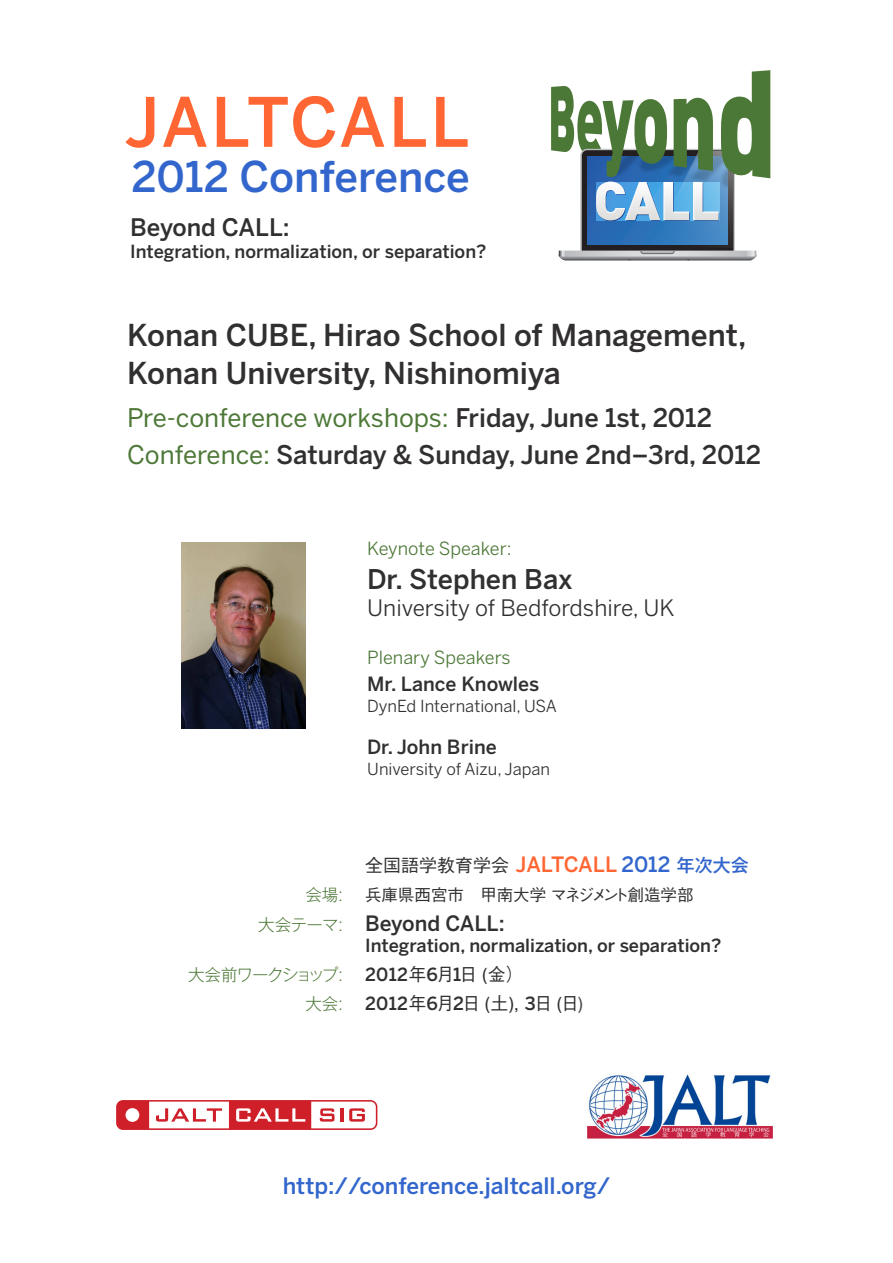
<style>
.page{position:relative;width:893px;height:1263px;background:#fff}
.page>*{position:absolute;margin:0;border:0;box-sizing:border-box;transform-origin:0 0}
.t1{font:500 67.5px "Benton Sans";letter-spacing:.03em;color:#f63}
.t2{font:500 42px "Benton Sans";color:#36c}
.t3{font:500 30px "Benton Sans";color:#312f30}
.t4{font:500 27px "Benton Sans";color:#312f30}
.t5{font:25.5px "Benton Sans";color:#4d7837}
.t6{font:500 25.5px "Benton Sans";color:#312f30}
.t7{font:500 24px "Benton Sans";letter-spacing:-.005em;color:#312f30}
.t8{font:500 22.5px "Benton Sans";color:#36c}
.t9{font:22.5px "Benton Sans";color:#312f30}
.t10{font:500 21px "Benton Sans";letter-spacing:-.005em;color:#312f30}
.t11{font:500 19.5px "Benton Sans";color:#312f30}
.t12{font:500 18px "Benton Sans";color:#312f30}
.t13{font:500 18px "Gothic BBB Pro";color:#312f30}
.t14{font:18px "Benton Sans";color:#4d7837}
.t15{font:16.5px "Benton Sans";color:#312f30}
.t16{font:500 16.5px "Gothic BBB Pro";color:#312f30}
.t17{font:300 16.5px "Gothic MB101 Pr 5";letter-spacing:-.07em;color:#4d7837}
.s1{font-weight:500;color:#312f30}
.s2{font-weight:400;color:#4d7837}
.s3{font-family:"Benton Sans";font-size:21px;color:#f63}
.s4{font-family:"Benton Sans";font-size:21px;color:#36c}
.s5{font-family:"Gothic MB101 Pr 5";color:#36c}
.s6{font-family:"Gothic MB101 Pr 5";font-weight:300;font-size:16.5px;color:#4d7837}
.s7{font-family:"Gothic BBB Pro"}
.s8{font-family:"Benton Sans"}
.s9{color:#4b4c4d}
</style>
<div class="page">
<svg style="left:551px;top:70px;width:219px;height:191px"></svg>
<svg style="left:116px;top:1100px;width:261px;height:30px"></svg>
<img style="left:587px;top:1074px;width:185px;height:64px">
<img style="left:181px;top:543px;width:124px;height:186px">
<p class="t1" style="left:124px;top:82px;width:347px">JALTCALL</p>
<p class="t2" style="left:132px;top:152px;width:340px">2012 Conference</p>
<p class="t7" style="left:130px;top:213px;width:161px">Beyond CALL:</p>
<p class="t12" style="left:130px;top:240px;width:358px">Integration, normalization, or separation?</p>
<p class="t3" style="left:127px;top:317px;width:621px">Konan CUBE, Hirao School of Management,</p>
<p class="t3" style="left:127px;top:355px;width:435px">Konan University, Nishinomiya</p>
<p class="t5" style="left:127px;top:403px;width:586px">Pre-conference workshops: <span class="s1">Friday, June 1st, 2012</span></p>
<p class="t6" style="left:127px;top:440px;width:635px"><span class="s2">Conference:</span> Saturday &amp; Sunday, June 2nd–3rd, 2012</p>
<p class="t14" style="left:367px;top:537px;width:146px">Keynote Speaker:</p>
<p class="t4" style="left:367px;top:563px;width:207px">Dr. Stephen Bax</p>
<p class="t9" style="left:367px;top:594px;width:309px">University of Bedfordshire, UK</p>
<p class="t14" style="left:367px;top:647px;width:145px">Plenary Speakers</p>
<p class="t11" style="left:367px;top:672px;width:173px">Mr. Lance Knowles</p>
<p class="t15" style="left:367px;top:696px;width:191px">DynEd International, USA</p>
<p class="t11" style="left:367px;top:735px;width:131px">Dr. John Brine</p>
<p class="t15" style="left:367px;top:759px;width:184px">University of Aizu, Japan</p>
<p class="t13" style="left:365px;top:851px;width:385px">全国語学教育学会 <span class="s3">JALTCALL</span> <span class="s4">2012</span> <span class="s5">年次大会</span></p>
<p class="t17" style="left:305px;top:881px;width:39px">会場:</p>
<p class="t16" style="left:365px;top:882px;width:330px">兵庫県西宮市　甲南大学マネジメント創造学部</p>
<p class="t10" style="left:258px;top:910px;width:248px"><span class="s6">大会テーマ:</span> Beyond CALL:</p>
<p class="t12" style="left:365px;top:935px;width:358px">Integration, normalization, or separation?</p>
<p class="t17" style="left:188px;top:961px;width:156px">大会前ワークショップ:</p>
<p class="t12" style="left:365px;top:964px;width:160px">2012<span class="s7">年</span>6<span class="s7">月</span>1<span class="s7">日 (金）</span></p>
<p class="t13" style="left:305px;top:989px;width:279px"><span class="s6">大会:</span> <span class="s8">2012</span>年<span class="s8">6</span>月<span class="s8">2</span>日 (土), <span class="s8">3</span>日 (日<span class="s9">)</span></p>
<p class="t8" style="left:283px;top:1173px;width:329px">http://conference.jaltcall.org/</p>
</div>
